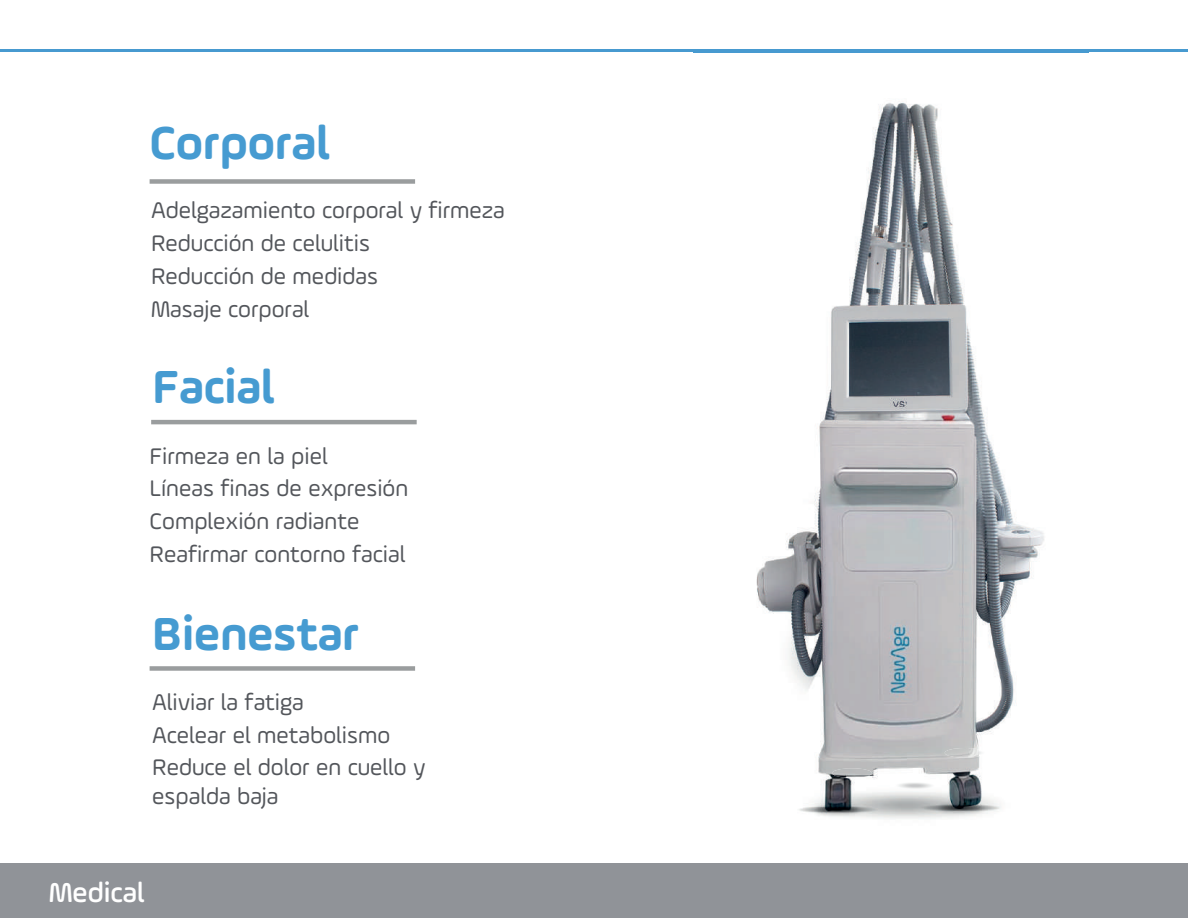
<style>
.page{position:relative;width:1188px;height:918px;background:#fff}
.page>*{position:absolute;margin:0;border:0;box-sizing:border-box;transform-origin:0 0}
.t1{font:700 49.2px "Ample Soft Pro";color:#469bd1}
.t2{font:500 29.1px "Ample Soft Pro";color:#fff}
.t3{font:24px/32.8px "Ample Soft Pro";color:#53565b}
</style>
<div class="page">
<div style="left:0;top:864px;width:1188px;height:54px;background:#909398"></div>
<hr style="left:0;top:49px;width:1188px;height:3px;background:#479ad0">
<div style="left:150px;top:179px;width:265px;height:5px;background:#9a9d9e"></div>
<hr style="left:151px;top:420px;width:266px;height:4px;background:#9a9d9e">
<div style="left:150px;top:666px;width:265px;height:5px;background:#9a9d9e"></div>
<img style="left:694px;top:52px;width:394px;height:812px">
<img style="left:894px;top:781px;width:40px;height:9px">
<img style="left:945px;top:748px;width:40px;height:10px">
<img style="left:832px;top:768px;width:40px;height:10px">
<h1 class="t1" style="left:150px;top:110px;width:182px">Corporal</h1>
<p class="t3" style="left:151px;top:193px;width:355px">Adelgazamiento corporal y firmeza<br>Reducción de celulitis<br>Reducción de medidas<br>Masaje corporal</p>
<h1 class="t1" style="left:152px;top:353px;width:124px">Facial</h1>
<p class="t3" style="left:150px;top:439px;width:260px">Firmeza en la piel<br>Líneas finas de expresión<br>Complexión radiante<br>Reafirmar contorno facial</p>
<h1 class="t1" style="left:152px;top:600px;width:209px">Bienestar</h1>
<p class="t3" style="left:152px;top:685px;width:275px">Aliviar la fatiga<br>Acelear el metabolismo<br>Reduce el dolor en cuello y</p>
<p class="t3" style="left:152px;top:779px;width:128px">espalda baja</p>
<p class="t2" style="left:49px;top:872px;width:97px">Medical</p>
</div>
